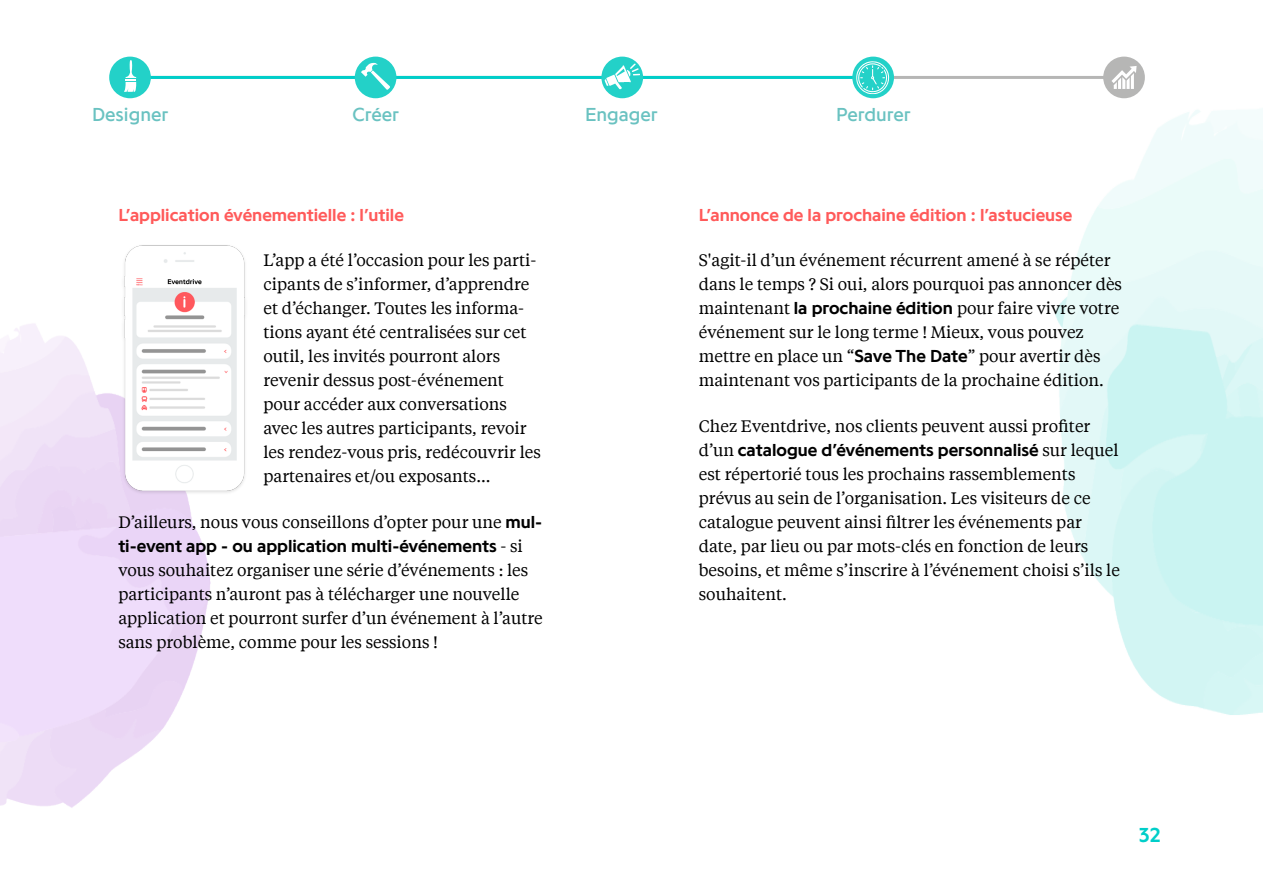
<style>
.page{position:relative;width:1263px;height:893px;background:#fff}
.page>*{position:absolute;margin:0;border:0;box-sizing:border-box;transform-origin:0 0}
.t1{font:700 21px "Programme";color:#00cec9}
.t2{font:19.5px "Programme";color:#6ac2c1}
.t3{font:700 18px "Programme";color:#000}
.t4{font:700 18px "Programme";color:#ff5a5a}
.t5{font:16.5px/24px "Tiempos Text";color:#000}
.s1{font-family:"Programme";font-weight:700;font-size:18px}
.s2{font-family:"Tiempos Text";font-weight:400;font-size:16.5px}
</style>
<div class="page">
<img style="left:1055px;top:67px;width:208px;height:648px">
<img style="left:118px;top:245px;width:128px;height:253px">
<hr style="left:119px;top:76px;width:1006px;height:3px;background:#b6b6b5">
<hr style="left:119px;top:76px;width:754px;height:3px;background:#00cec9">
<div style="left:109px;top:57px;width:42px;height:41px;background:#23d1c8;border-radius:50%"></div>
<svg style="left:124px;top:60px;width:12px;height:32px"></svg>
<div style="left:355px;top:57px;width:41px;height:41px;background:#23d1c8;border-radius:50%"></div>
<svg style="left:361px;top:63px;width:29px;height:27px"></svg>
<div style="left:852px;top:57px;width:42px;height:41px;background:#23d1c8;border-radius:50%"></div>
<svg style="left:856px;top:61px;width:34px;height:33px"></svg>
<div style="left:601px;top:57px;width:42px;height:41px;background:#23d1c8;border-radius:50%"></div>
<svg style="left:604px;top:63px;width:36px;height:27px"></svg>
<div style="left:1103px;top:57px;width:42px;height:41px;background:#b6b6b5;border-radius:50%"></div>
<svg style="left:1111px;top:66px;width:25px;height:23px"></svg>
<p class="t2" style="left:92px;top:102px;width:78px">Designer</p>
<p class="t2" style="left:353px;top:102px;width:48px">Créer</p>
<p class="t2" style="left:585px;top:102px;width:74px">Engager</p>
<p class="t2" style="left:836px;top:102px;width:76px">Perdurer</p>
<p class="t4" style="left:118px;top:204px;width:287px">L’application événementielle : l’utile</p>
<p class="t5" style="left:263px;top:248px;width:279px">L’app a été l’occasion pour les parti&shy;cipants de s’informer, d’apprendre et d’échanger. Toutes les informa&shy;tions ayant été centralisées sur cet outil, les invités pourront alors revenir dessus post-événement pour accéder aux conversations avec les autres participants, revoir les rendez-vous pris, redécouvrir les partenaires et/ou exposants…</p>
<p class="t5" style="left:118px;top:509px;width:425px">D’ailleurs, nous vous conseillons d’opter pour une <span class="s1">mul-</span></p>
<p class="t3" style="left:118px;top:534px;width:406px">ti-event app - ou application multi-événements <span class="s2">- si</span></p>
<p class="t5" style="left:118px;top:557px;width:426px">vous souhaitez organiser une série d’événements : les participants n’auront pas à télécharger une nouvelle application et pourront surfer d’un événement à l’autre sans problème, comme pour les sessions !</p>
<p class="t4" style="left:699px;top:204px;width:375px">L’annonce de la prochaine édition : l’astucieuse</p>
<p class="t5" style="left:699px;top:248px;width:425px">S'agit-il d’un événement récurrent amené à se répéter dans le temps ? Si oui, alors pourquoi pas annoncer dès maintenant <span class="s1">la prochaine édition</span> pour faire vivre votre événement sur le long terme ! Mieux, vous pouvez mettre en place un “<span class="s1">Save The Date</span>” pour avertir dès maintenant vos participants de la prochaine édition.</p>
<p class="t5" style="left:699px;top:413px;width:393px">Chez Eventdrive, nos clients peuvent aussi profiter</p>
<p class="t3" style="left:699px;top:438px;width:421px"><span class="s2">d’un</span> catalogue d’événements personnalisé <span class="s2">sur lequel</span></p>
<p class="t5" style="left:699px;top:461px;width:423px">est répertorié tous les prochains rassemblements prévus au sein de l’organisation. Les visiteurs de ce catalogue peuvent ainsi filtrer les événements par date, par lieu ou par mots-clés en fonction de leurs besoins, et même s’inscrire à l’événement choisi s’ils le souhaitent.</p>
<p class="t1" style="left:1139px;top:822px;width:23px">32</p>
</div>
